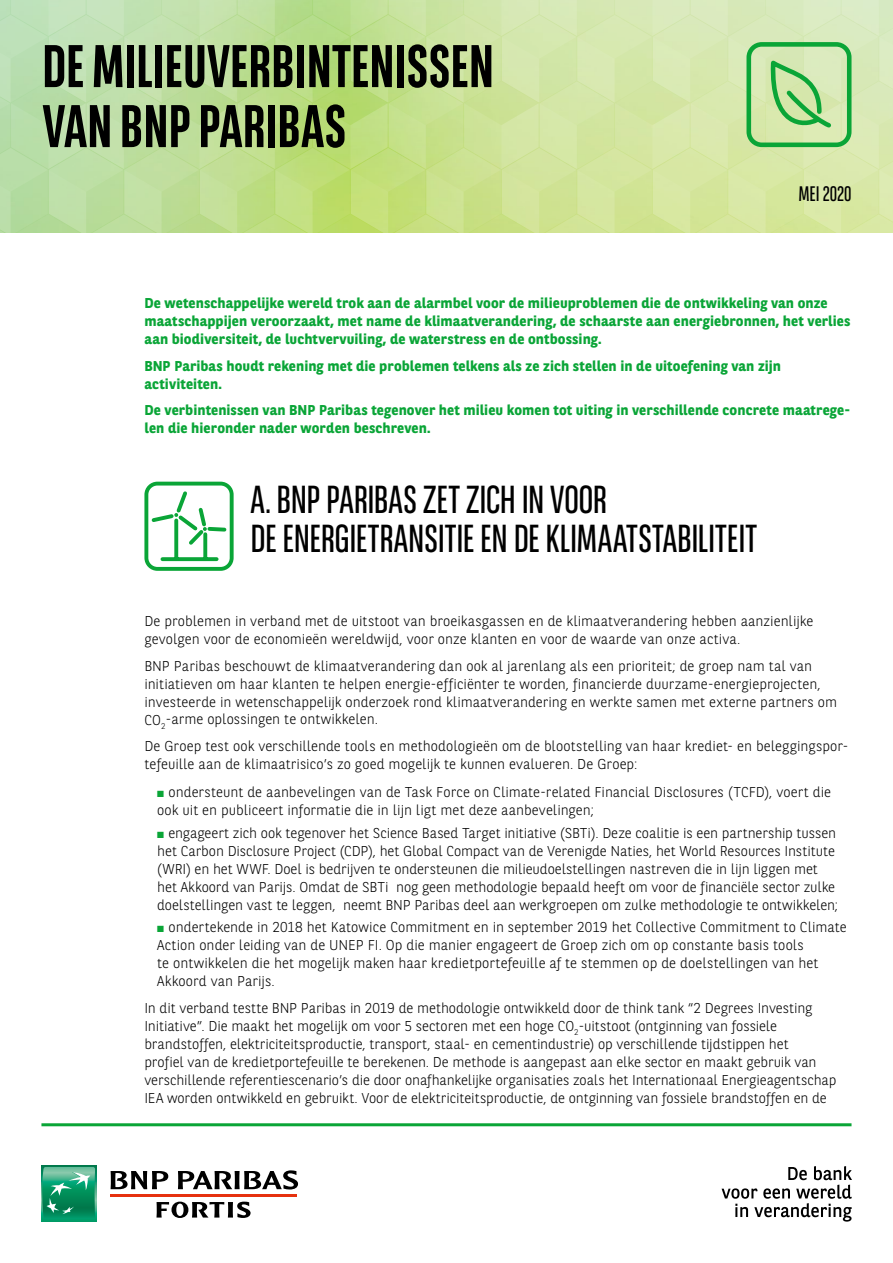
<style>
.page{position:relative;width:893px;height:1263px;background:#fff}
.page>*{position:absolute;margin:0;border:0;box-sizing:border-box;transform-origin:0 0}
.t1{font:700 60px/60px "BNPP Sans Condensed";color:#000}
.t2{font:39px/39px "BNPP Sans Condensed";letter-spacing:-.01em;color:#000}
.t3{font:21px "BNPP Sans Condensed";color:#000}
.t4{font:300 14.25px/18px "BNPP Sans";color:#000}
.t5{font:700 14.25px/18px "BNPP Sans";letter-spacing:.01em;color:#0aa537}
.s1{color:#0aa537}
</style>
<div class="page">
<div style="left:41px;top:1166px;width:55px;height:55px;background:#009e6a"></div>
<svg style="left:42px;top:1167px;width:53px;height:49px"></svg>
<hr style="left:111px;top:1194px;width:186px;height:3px;background:#e6310e">
<svg style="left:111px;top:1171px;width:57px;height:18px"></svg>
<svg style="left:178px;top:1170px;width:120px;height:19px"></svg>
<svg style="left:156px;top:1201px;width:95px;height:17px"></svg>
<hr style="left:41px;top:1123px;width:810px;height:3px;background:#0aa537">
<svg style="left:0;top:0;width:893px;height:233px;background:#c8e29e"></svg>
<svg style="left:771px;top:0;width:64px;height:131px;background:#bee0a7"></svg>
<div style="left:746px;top:42px;width:105px;height:105px;border:5px solid #0aa537;border-radius:13px"></div>
<svg style="left:722px;top:1166px;width:130px;height:55px"></svg>
<svg style="left:149px;top:488px;width:80px;height:75px"></svg>
<div style="left:144px;top:482px;width:90px;height:89px;border:4px solid #0aa537;border-radius:11px"></div>
<h1 class="t1" style="left:42px;top:36px;width:453px">DE MILIEUVERBINTENISSEN<br>VAN BNP PARIBAS</h1>
<h3 class="t3" style="left:799px;top:180px;width:54px">MEI 2020</h3>
<p class="t5" style="left:144px;top:294px;width:708px">De wetenschappelijke wereld trok aan de alarmbel voor de milieuproblemen die de ontwikkeling van onze maatschappijen veroorzaakt, met name de klimaatverandering, de schaarste aan energiebronnen, het verlies aan biodiversiteit, de luchtvervuiling, de waterstress en de ontbossing.</p>
<p class="t5" style="left:144px;top:356px;width:638px">BNP Paribas houdt rekening met die problemen telkens als ze zich stellen in de uitoefening van zijn activiteiten.</p>
<p class="t5" style="left:144px;top:401px;width:707px">De verbintenissen van BNP Paribas tegenover het milieu komen tot uiting in verschillende concrete maatrege&shy;len die hieronder nader worden beschreven.</p>
<h2 class="t2" style="left:251px;top:480px;width:508px">A. BNP PARIBAS ZET ZICH IN VOOR<br>DE ENERGIETRANSITIE EN DE KLIMAATSTABILITEIT</h2>
<p class="t4" style="left:144px;top:612px;width:670px">De problemen in verband met de uitstoot van broeikasgassen en de klimaatverandering hebben aanzienlijke gevolgen voor de economieën wereldwijd, voor onze klanten en voor de waarde van onze activa.</p>
<p class="t4" style="left:144px;top:656px;width:694px">BNP Paribas beschouwt de klimaatverandering dan ook al jarenlang als een prioriteit; de groep nam tal van initiatieven om haar klanten te helpen energie-efficiënter te worden, financierde duurzame-energieprojecten, investeerde in wetenschappelijk onderzoek rond klimaatverandering en werkte samen met externe partners om CO<sub>2</sub>-arme oplossingen te ontwikkelen.</p>
<p class="t4" style="left:144px;top:736px;width:705px">De Groep test ook verschillende tools en methodologieën om de blootstelling van haar krediet- en beleggingspor&shy;tefeuille aan de klimaatrisico’s zo goed mogelijk te kunnen evalueren. De Groep:</p>
<p class="t4" style="left:157px;top:783px;width:675px"><span class="s1">■</span> ondersteunt de aanbevelingen van de Task Force on Climate-related Financial Disclosures (TCFD), voert die ook uit en publiceert informatie die in lijn ligt met deze aanbevelingen;</p>
<p class="t4" style="left:157px;top:823px;width:682px"><span class="s1">■</span> engageert zich ook tegenover het Science Based Target initiative (SBTi). Deze coalitie is een partnership tussen het Carbon Disclosure Project (CDP), het Global Compact van de Verenigde Naties, het World Resources Institute (WRI) en het WWF. Doel is bedrijven te ondersteunen die milieudoelstellingen nastreven die in lijn liggen met het Akkoord van Parijs. Omdat de SBTi nog geen methodologie bepaald heeft om voor de financiële sector zulke doelstellingen vast te leggen, neemt BNP Paribas deel aan werkgroepen om zulke methodologie te ontwikkelen;</p>
<p class="t4" style="left:157px;top:917px;width:691px"><span class="s1">■</span> ondertekende in 2018 het Katowice Commitment en in september 2019 het Collective Commitment to Climate Action onder leiding van de UNEP FI. Op die manier engageert de Groep zich om op constante basis tools<br>te ontwikkelen die het mogelijk maken haar kredietportefeuille af te stemmen op de doelstellingen van het Akkoord van Parijs.</p>
<p class="t4" style="left:144px;top:998px;width:693px">In dit verband testte BNP Paribas in 2019 de methodologie ontwikkeld door de think tank “2 Degrees Investing Initiative”. Die maakt het mogelijk om voor 5 sectoren met een hoge CO<sub>2</sub>-uitstoot (ontginning van fossiele brandstoffen, elektriciteitsproductie, transport, staal- en cementindustrie) op verschillende tijdstippen het<br>profiel van de kredietportefeuille te berekenen. De methode is aangepast aan elke sector en maakt gebruik van verschillende referentiescenario’s die door onafhankelijke organisaties zoals het Internationaal Energieagentschap IEA worden ontwikkeld en gebruikt. Voor de elektriciteitsproductie, de ontginning van fossiele brandstoffen en de</p>
</div>
